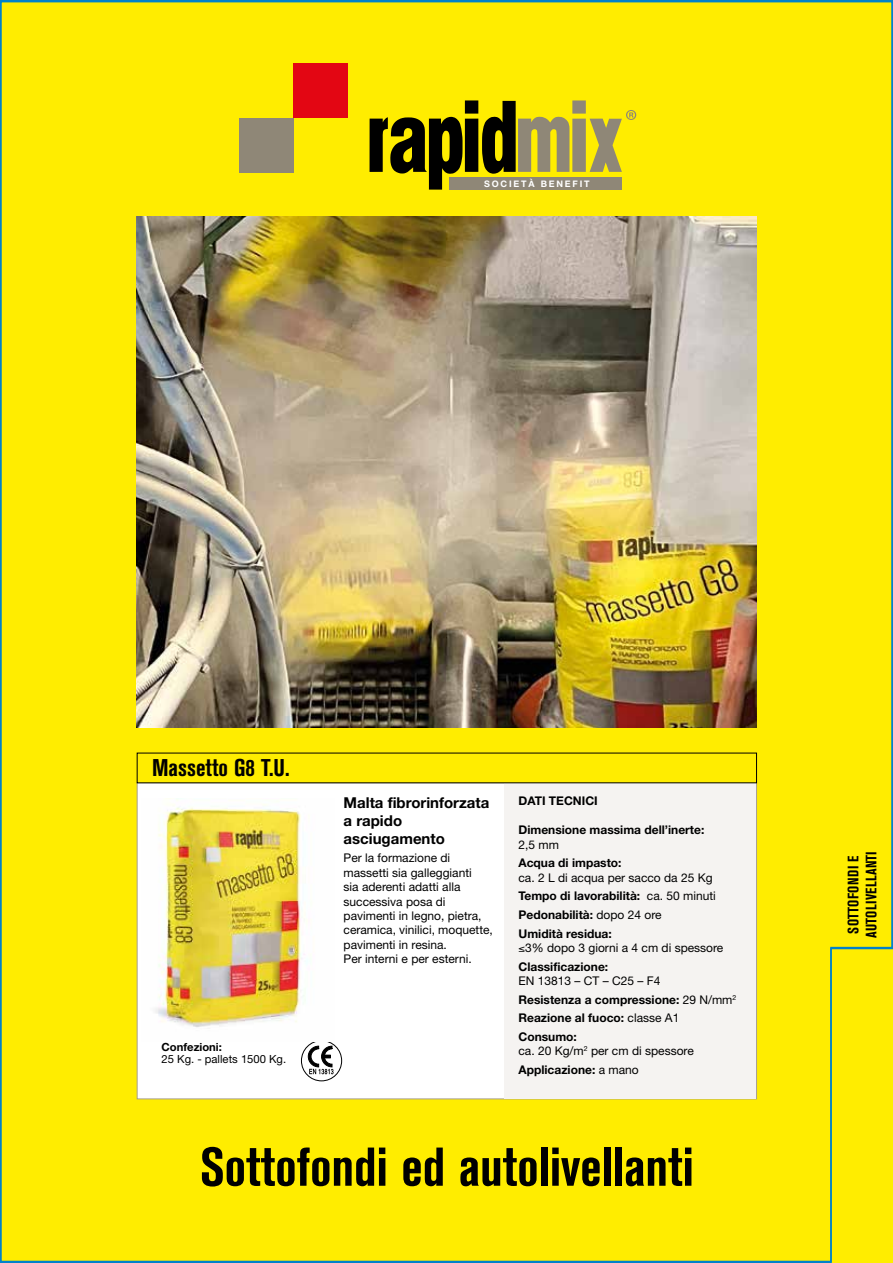
<style>
.page{position:relative;width:893px;height:1263px;background:#fff}
.page>*{position:absolute;margin:0;border:0;box-sizing:border-box;transform-origin:0 0}
.t1{font:700 condensed 54px "Akzidenz Grotesk BE";color:#000}
.t2{font:700 condensed 24px "Akzidenz Grotesk BE";color:#000}
.t3{font:700 15px/18px "Helvetica Neue";color:#000}
.t4{font:700 condensed 15px/18px "Akzidenz Grotesk BE";letter-spacing:.02em;color:#000}
.t5{font:12px/14.4px "Helvetica Neue";color:#000}
.t6{font:700 12px/18.6px "Helvetica Neue";color:#000}
.t7{font:11.25px "Helvetica Neue";color:#000}
.t8{font:700 11.25px "Helvetica Neue";color:#000}
.t9{font:700 9px "Helvetica Neue";letter-spacing:.2em;color:#fff}
.s1{font-weight:400}
.s2{font-weight:700}
</style>
<div class="page">
<img style="left:0;top:0;width:893px;height:1263px">
<p class="t9" style="left:484px;top:178px;width:107px">SOCIETÀ BENEFIT</p>
<h2 class="t2" style="left:152px;top:754px;width:139px">Massetto G8 T.U.</h2>
<p class="t8" style="left:162px;top:1040px;width:62px">Confezioni:</p>
<p class="t7" style="left:162px;top:1052px;width:126px">25 Kg. - pallets 1500 Kg.</p>
<p class="t3" style="left:344px;top:793px;width:147px">Malta fibrorinforzata a rapido asciugamento</p>
<p class="t5" style="left:344px;top:851px;width:151px">Per la formazione di massetti sia galleggianti<br>sia aderenti adatti alla successiva posa di pavimenti in legno, pietra, ceramica, vinilici, moquette, pavimenti in resina.<br>Per interni e per esterni.</p>
<p class="t6" style="left:518px;top:791px;width:81px">DATI TECNICI</p>
<p class="t6" style="left:518px;top:820px;width:187px">Dimensione massima dell’inerte:</p>
<p class="t5" style="left:518px;top:837px;width:42px">2,5 mm</p>
<p class="t6" style="left:518px;top:853px;width:105px">Acqua di impasto:</p>
<p class="t6" style="left:518px;top:868px;width:199px"><span class="s1">ca. 2 L di acqua per sacco da 25 Kg<br></span>Tempo di lavorabilità: <span class="s1">ca. 50 minuti<br></span>Pedonabilità: <span class="s1">dopo 24 ore<br></span>Umidità residua:</p>
<p class="t5" style="left:518px;top:938px;width:206px;line-height:18.6px">≤3% dopo 3 giorni a 4 cm di spessore<br><span class="s2">Classificazione:</span></p>
<p class="t6" style="left:518px;top:971px;width:219px"><span class="s1">EN 13813 – CT – C25 – F4<br></span>Resistenza a compressione: <span class="s1">29 N/mm</span><sup>2<br></sup>Reazione al fuoco: <span class="s1">classe A1<br></span>Consumo:</p>
<p class="t5" style="left:518px;top:1042px;width:177px;line-height:18.6px">ca. 20 Kg/m<sup>2</sup> per cm di spessore<br><span class="s2">Applicazione:</span> a mano</p>
<h1 class="t1" style="left:200px;top:1136px;width:495px">Sottofondi ed autolivellanti</h1>
<p class="t4" style="left:844px;top:938px;width:88px;rotate:-90deg">SOTTOFONDI E<br>AUTOLIVELLANTI</p>
</div>
